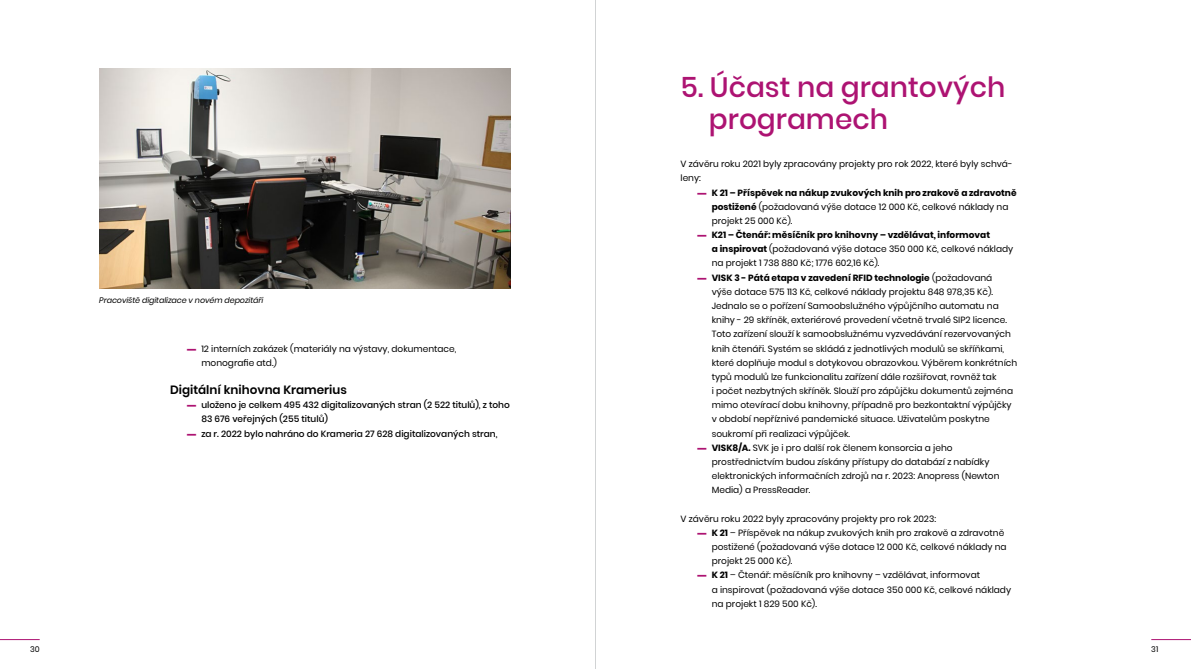
<style>
.page{position:relative;width:1191px;height:669px;background:#fff}
.page>*{position:absolute;margin:0;border:0;box-sizing:border-box;transform-origin:0 0}
.t1{font:500 28px/32px "Poppins";color:#ad1372}
.t2{font:600 12px "Poppins";color:#000}
.t3{font:9px/14.2px "Poppins";color:#000}
.t4{font:700 9px "Poppins";color:#000}
.t5{font:500 9px "Poppins";color:#000}
.t6{font:italic 8px "Poppins";letter-spacing:-.01em;color:#000}
.t7{font:8px "Poppins";color:#000}
.s1{font-family:"Arial";color:#ad1372}
.s2{font-family:"Arial";font-weight:400;color:#ad1372}
.s3{font-weight:700}
.s4{font-weight:400}
</style>
<div class="page">
<hr style="left:0;top:639px;width:40px;height:1px;background:#ad1372">
<hr style="left:1151px;top:639px;width:40px;height:1px;background:#ad1372">
<img style="left:99px;top:68px;width:411px;height:220px">
<hr style="left:595px;top:0;width:1px;height:669px;background:#d1d3d4">
<p class="t6" style="left:99px;top:296px;width:166px">Pracoviště digitalizace v novém depozitáři</p>
<p class="t3" style="left:201px;top:341px;width:256px;text-indent:-14px"><span class="s1">▬</span> 12 interních zakázek (materiály na výstavy, dokumentace, monografie atd.)</p>
<h2 class="t2" style="left:170px;top:383px;width:178px">Digitální knihovna Kramerius</h2>
<p class="t5" style="left:187px;top:400px;width:324px"><span class="s2">▬</span> uloženo je celkem 495 432 digitalizovaných stran (2 522 titulů), z toho</p>
<p class="t5" style="left:201px;top:414px;width:128px">83 676 veřejných (255 titulů)</p>
<p class="t5" style="left:187px;top:428px;width:312px"><span class="s2">▬</span> za r. 2022 bylo nahráno do Krameria 27 628 digitalizovaných stran,</p>
<h1 class="t1" style="left:709px;top:72px;width:298px;text-indent:-28px">5. Účast na grantových programech</h1>
<p class="t3" style="left:680px;top:157px;width:333px">V závěru roku 2021 byly zpracovány projekty pro rok 2022, které byly schvá&shy;leny:</p>
<p class="t4" style="left:697px;top:187px;width:320px"><span class="s2">▬</span> K 21 – Příspěvek na nákup zvukových knih pro zrakově a zdravotně</p>
<p class="t3" style="left:711px;top:200px;width:298px"><span class="s3">postižené</span> (požadovaná výše dotace 12 000 Kč, celkové náklady na</p>
<p class="t3" style="left:711px;top:214px;width:82px">projekt 25 000 Kč).</p>
<p class="t4" style="left:697px;top:230px;width:294px"><span class="s2">▬</span> K21 – Čtenář: měsíčník pro knihovny – vzdělávat, informovat</p>
<p class="t3" style="left:711px;top:242px;width:303px"><span class="s3">a inspirovat</span> (požadovaná výše dotace 350 000 Kč, celkové náklady</p>
<p class="t3" style="left:711px;top:256px;width:169px">na projekt 1 738 880 Kč; 1776 602,16 Kč).</p>
<p class="t4" style="left:697px;top:272px;width:296px"><span class="s2">▬</span> VISK 3 - Pátá etapa v zavedení RFID technologie <span class="s4">(požadovaná</span></p>
<p class="t3" style="left:711px;top:285px;width:283px">výše dotace 575 113 Kč, celkové náklady projektu 848 978,35 Kč).</p>
<p class="t3" style="left:711px;top:299px;width:288px">Jednalo se o pořízení Samoobslužného výpůjčního automatu na</p>
<p class="t3" style="left:711px;top:313px;width:297px">knihy - 29 skříněk, exteriérové provedení včetně trvalé SIP2 licence.</p>
<p class="t3" style="left:711px;top:327px;width:300px">Toto zařízení slouží k samoobslužnému vyzvedávání rezervovaných</p>
<p class="t3" style="left:711px;top:341px;width:294px">knih čtenáři. Systém se skládá z jednotlivých modulů se skříňkami,</p>
<p class="t3" style="left:711px;top:355px;width:307px">které doplňuje modul s dotykovou obrazovkou. Výběrem konkrétních</p>
<p class="t3" style="left:711px;top:370px;width:286px">typů modulů lze funkcionalitu zařízení dále rozšiřovat, rovněž tak</p>
<p class="t3" style="left:711px;top:384px;width:303px">i počet nezbytných skříněk. Slouží pro zápůjčku dokumentů zejména</p>
<p class="t3" style="left:711px;top:398px;width:301px">mimo otevírací dobu knihovny, případně pro bezkontaktní výpůjčky</p>
<p class="t3" style="left:711px;top:412px;width:279px">v období nepříznivé pandemické situace. Uživatelům poskytne</p>
<p class="t3" style="left:711px;top:426px;width:140px">soukromí při realizaci výpůjček.</p>
<p class="t3" style="left:697px;top:441px;width:256px"><span class="s1">▬</span> <span class="s3">VISK8/A.</span> SVK je i pro další rok členem konsorcia a jeho</p>
<p class="t3" style="left:711px;top:455px;width:279px">prostřednictvím budou získány přístupy do databází z nabídky</p>
<p class="t3" style="left:711px;top:469px;width:289px">elektronických informačních zdrojů na r. 2023: Anopress (Newton</p>
<p class="t3" style="left:711px;top:483px;width:100px">Media) a PressReader.</p>
<p class="t3" style="left:680px;top:511px;width:257px">V závěru roku 2022 byly zpracovány projekty pro rok 2023:</p>
<p class="t3" style="left:697px;top:526px;width:308px"><span class="s1">▬</span> <span class="s3">K 21</span> – Příspěvek na nákup zvukových knih pro zrakově a zdravotně</p>
<p class="t3" style="left:711px;top:540px;width:296px">postižené (požadovaná výše dotace 12 000 Kč, celkové náklady na</p>
<p class="t3" style="left:711px;top:554px;width:82px">projekt 25 000 Kč).</p>
<p class="t3" style="left:697px;top:568px;width:284px"><span class="s1">▬</span> <span class="s3">K 21</span> – Čtenář: měsíčník pro knihovny – vzdělávat, informovat</p>
<p class="t3" style="left:711px;top:582px;width:301px">a inspirovat (požadovaná výše dotace 350 000 Kč, celkové náklady</p>
<p class="t3" style="left:711px;top:596px;width:107px">na projekt 1 829 500 Kč).</p>
<p class="t7" style="left:30px;top:644px;width:11px">30</p>
<p class="t7" style="left:1151px;top:644px;width:9px">31</p>
</div>
